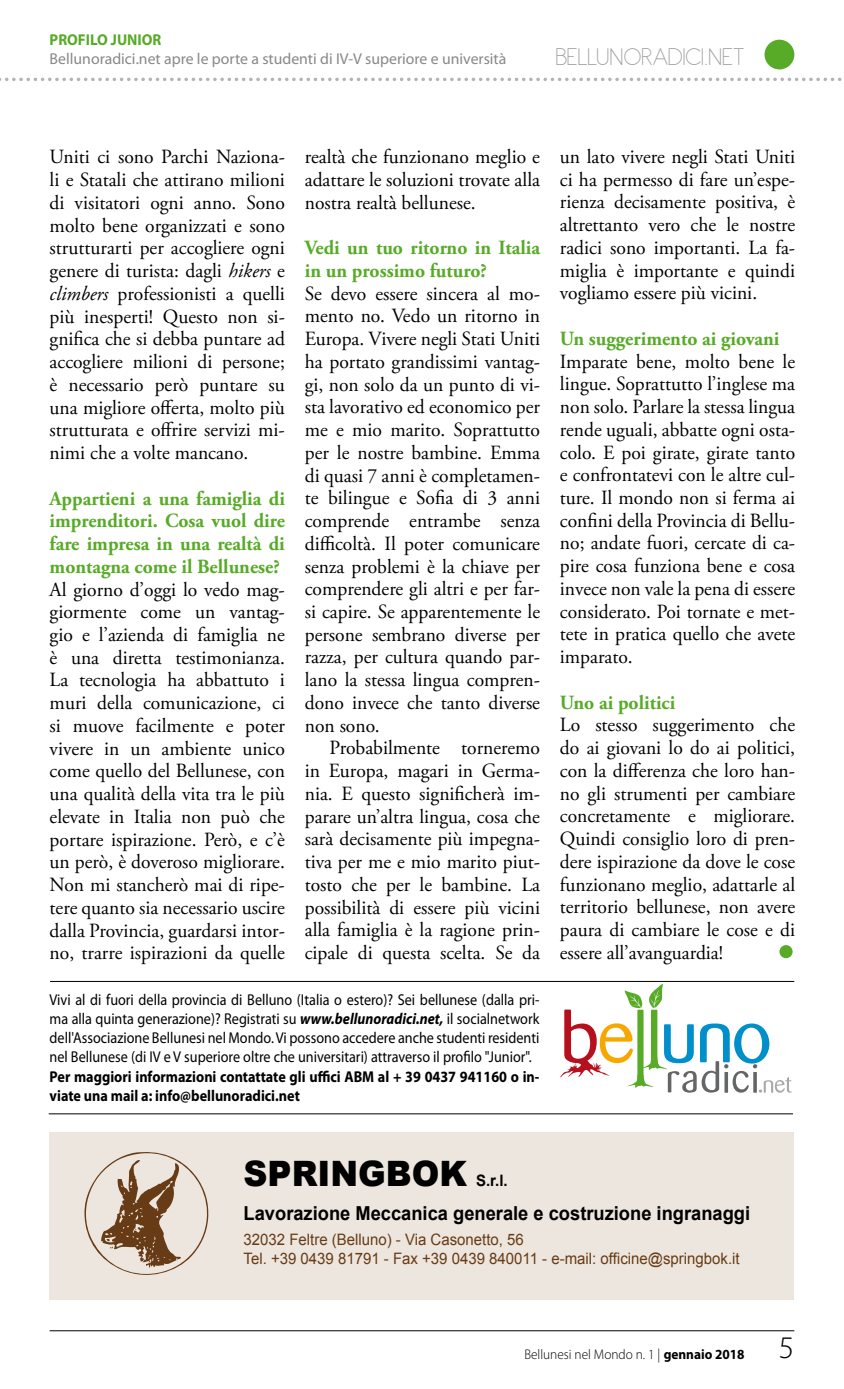
<style>
.page{position:relative;width:844px;height:1389px;background:#fff}
.page>*{position:absolute;margin:0;border:0;box-sizing:border-box;transform-origin:0 0}
.t1{font:900 35px "Arial";color:#000;scale:.95 1}
.t2{font:300 31.5px "Myriad Pro";color:#000}
.t3{font:200 26.25px "Antipasto";letter-spacing:-.01em;color:#9c9e9f}
.t4{font:20.12px/22.8px "Adobe Garamond Pro";color:#000;text-align:justify}
.t5{font:700 20.12px/22.8px "Adobe Garamond Pro";color:#57ab27;text-align:justify}
.t6{font:700 19.25px "Arial";color:#000;scale:.95 1}
.t7{font:15.75px/19.2px "Myriad Pro";color:#000;text-align:justify;scale:.9 1}
.t8{font:700 15.75px/19.2px "Myriad Pro";color:#000;scale:.9 1}
.t9{font:15.75px/19.2px "Arial";color:#673b15;scale:.95 1}
.t10{font:15.75px "Myriad Pro";color:#87888a}
.t11{font:700 15.75px "Myriad Pro";color:#57ab27;scale:.95 1}
.t12{font:700 15.75px "Arial";color:#000;scale:.95 1}
.t13{font:300 14px "Myriad Pro";color:#000;scale:.95 1}
.s1{font-style:italic}
.s2{font-weight:700;font-style:italic}
.s3{font-weight:700}
</style>
<div class="page">
<svg style="left:0;top:78px;width:842px;height:3px"></svg>
<hr style="left:50px;top:1330px;width:744px;height:1px;background:#000">
<div style="left:764px;top:40px;width:30px;height:29px;background:#57ab27;border-radius:50%"></div>
<div style="left:50px;top:1132px;width:744px;height:168px;background:#ede6de"></div>
<svg style="left:84px;top:1152px;width:125px;height:123px"></svg>
<div style="left:779px;top:945px;width:13px;height:13px;background:#57ab27;border-radius:50%"></div>
<svg style="left:560px;top:984px;width:231px;height:109px"></svg>
<hr style="left:49px;top:1113px;width:743px;height:1px;background:#000">
<hr style="left:50px;top:981px;width:744px;height:1px;background:#000">
<p class="t11" style="left:50px;top:29px;width:102px">PROFILO JUNIOR</p>
<p class="t10" style="left:50px;top:49px;width:458px">Bellunoradici.net apre le porte a studenti di IV-V superiore e università</p>
<h3 class="t3" style="left:555px;top:41px;width:190px">BELLUNORADICI.NET</h3>
<p class="t4" style="left:50px;top:146px;width:237px">Uniti ci sono Parchi Naziona&shy;li e Statali che attirano milioni di visitatori ogni anno. Sono molto bene organizzati e sono strutturarti per accogliere ogni genere di turista: dagli <span class="s1">hikers</span> e <span class="s1">climbers</span> professionisti a quelli più inesperti! Questo non si&shy;gnifica che si debba puntare ad accogliere milioni di persone; è necessario però puntare su una migliore offerta, molto più strutturata e offrire servizi mi&shy;nimi che a volte mancano.</p>
<p class="t5" style="left:50px;top:487px;width:237px">Appartieni a una famiglia di imprenditori. Cosa vuol dire fare impresa in una realtà di montagna come il Bellunese?</p>
<p class="t4" style="left:50px;top:578px;width:237px">Al giorno d’oggi lo vedo mag&shy;giormente come un vantag&shy;gio e l’azienda di famiglia ne è una diretta testimonianza.<br>La tecnologia ha abbattuto i muri della comunicazione, ci si muove facilmente e poter vivere in un ambiente unico come quello del Bellunese, con una qualità della vita tra le più elevate in Italia non può che portare ispirazione. Però, e c’è un però, è doveroso migliorare.<br>Non mi stancherò mai di ripe&shy;tere quanto sia necessario uscire dalla Provincia, guardarsi intor&shy;no, trarre ispirazioni da quelle</p>
<p class="t4" style="left:305px;top:146px;width:237px">realtà che funzionano meglio e adattare le soluzioni trovate alla nostra realtà bellunese.</p>
<p class="t5" style="left:305px;top:237px;width:237px">Vedi un tuo ritorno in Italia in un prossimo futuro?</p>
<p class="t4" style="left:305px;top:283px;width:237px">Se devo essere sincera al mo&shy;mento no. Vedo un ritorno in Europa. Vivere negli Stati Uniti ha portato grandissimi vantag&shy;gi, non solo da un punto di vi&shy;sta lavorativo ed economico per me e mio marito. Soprattutto per le nostre bambine. Emma di quasi 7 anni è completamen&shy;te bilingue e Sofia di 3 anni comprende entrambe senza difficoltà. Il poter comunicare senza problemi è la chiave per comprendere gli altri e per far&shy;si capire. Se apparentemente le persone sembrano diverse per razza, per cultura quando par&shy;lano la stessa lingua compren&shy;dono invece che tanto diverse non sono.</p>
<p class="t4" style="left:305px;top:737px;width:237px;text-indent:25px">Probabilmente torneremo in Europa, magari in Germa&shy;nia. E questo significherà im&shy;parare un’altra lingua, cosa che sarà decisamente più impegna&shy;tiva per me e mio marito piut&shy;tosto che per le bambine. La possibilità di essere più vicini alla famiglia è la ragione prin&shy;cipale di questa scelta. Se da</p>
<p class="t7" style="left:50px;top:989px;width:545px">Vivi al di fuori della provincia di Belluno (Italia o estero)? Sei bellunese (dalla pri&shy;ma alla quinta generazione)? Registrati su <span class="s2">www.bellunoradici.net,</span> il socialnetwork dell'Associazione Bellunesi nel Mondo. Vi possono accedere anche studenti residenti nel Bellunese (di IV e V superiore oltre che universitari) attraverso il profilo "Junior".</p>
<p class="t8" style="left:50px;top:1066px;width:545px">Per maggiori informazioni contattate gli uffici ABM al + 39 0437 941160 o in&shy;viate una mail a: info@bellunoradici.net</p>
<p class="t4" style="left:559px;top:146px;width:237px">un lato vivere negli Stati Uniti ci ha permesso di fare un’espe&shy;rienza decisamente positiva, è altrettanto vero che le nostre radici sono importanti. La fa&shy;miglia è importante e quindi vogliamo essere più vicini.</p>
<p class="t5" style="left:559px;top:327px;width:221px">Un suggerimento ai giovani</p>
<p class="t4" style="left:559px;top:350px;width:237px">Imparate bene, molto bene le lingue. Soprattutto l’inglese ma non solo. Parlare la stessa lingua rende uguali, abbatte ogni osta&shy;colo. E poi girate, girate tanto e confrontatevi con le altre cul&shy;ture. Il mondo non si ferma ai confini della Provincia di Bellu&shy;no; andate fuori, cercate di ca&shy;pire cosa funziona bene e cosa invece non vale la pena di essere considerato. Poi tornate e met&shy;tete in pratica quello che avete imparato.</p>
<p class="t5" style="left:559px;top:691px;width:117px">Uno ai politici</p>
<p class="t4" style="left:559px;top:714px;width:237px">Lo stesso suggerimento che do ai giovani lo do ai politici, con la differenza che loro han&shy;no gli strumenti per cambiare concretamente e migliorare.<br>Quindi consiglio loro di pren&shy;dere ispirazione da dove le cose funzionano meglio, adattarle al territorio bellunese, non avere paura di cambiare le cose e di essere all’avanguardia!</p>
<h1 class="t1" style="left:243px;top:1149px;width:237px">SPRINGBOK</h1>
<p class="t12" style="left:476px;top:1172px;width:35px">S.r.l.</p>
<p class="t6" style="left:243px;top:1202px;width:534px">Lavorazione Meccanica generale e costruzione ingranaggi</p>
<p class="t9" style="left:243px;top:1230px;width:523px">32032 Feltre (Belluno) - Via Casonetto, 56<br>Tel. +39 0439 81791 - Fax +39 0439 840011 - e-mail: officine@springbok.it</p>
<p class="t13" style="left:524px;top:1346px;width:233px">Bellunesi nel Mondo n. 1 | <span class="s3">gennaio 2018</span></p>
<h2 class="t2" style="left:778px;top:1329px;width:17px">5</h2>
</div>
